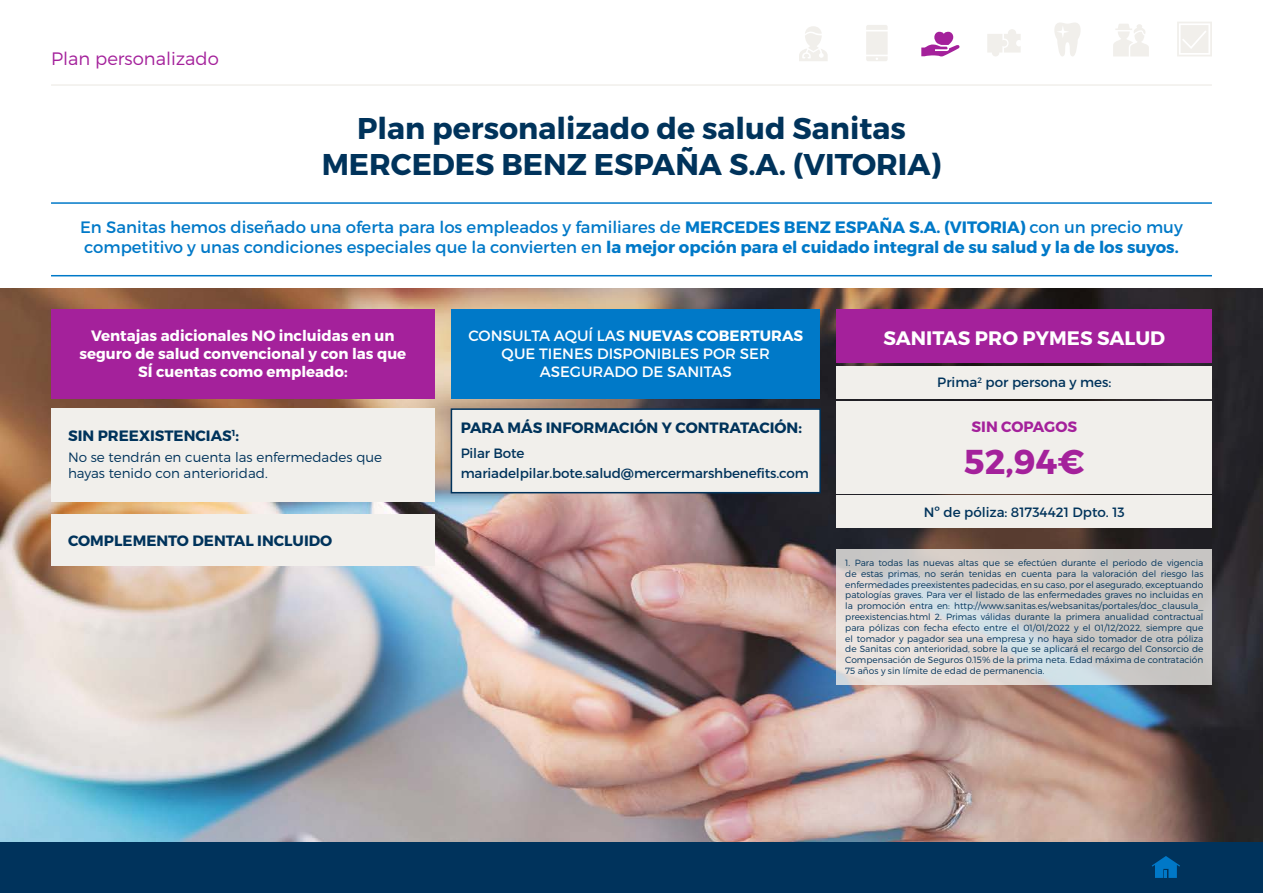
<style>
.page{position:relative;width:1263px;height:893px;background:#fff}
.page>*{position:absolute;margin:0;border:0;box-sizing:border-box;transform-origin:0 0}
.t1{font:700 34.5px "Montserrat";color:#a4219b}
.t2{font:700 30px/36px "Montserrat";color:#00335b;text-align:center}
.t3{font:700 19.5px "Montserrat";color:#fff}
.t4{font:300 18px "Montserrat";color:#a4219b}
.t5{font:16.5px/19.8px "Montserrat";color:#0079c8}
.t6{font:700 15px/18px "Montserrat";color:#fff;text-align:center}
.t7{font:700 15px "Montserrat";color:#00335b}
.t8{font:15px/18px "Montserrat";color:#fff;text-align:center}
.t9{font:700 15px "Montserrat";color:#a4219b}
.t10{font:13.5px/20.4px "Montserrat";letter-spacing:-.01em;color:#00335b}
.t11{font:300 13.5px/16.2px "Montserrat";color:#00335b}
.t12{font:300 9px/10.8px "Montserrat";color:#00335b;text-align:justify}
.s1{font-weight:700}
</style>
<div class="page">
<div style="left:0;top:842px;width:1263px;height:51px;background:#00335c"></div>
<hr style="left:51px;top:84px;width:1161px;height:2px;background:#f1efeb">
<svg style="left:799px;top:26px;width:29px;height:35px"></svg>
<svg style="left:866px;top:25px;width:22px;height:36px"></svg>
<svg style="left:987px;top:29px;width:34px;height:27px"></svg>
<svg style="left:921px;top:32px;width:39px;height:25px"></svg>
<svg style="left:1054px;top:23px;width:26px;height:33px"></svg>
<svg style="left:1113px;top:24px;width:36px;height:32px"></svg>
<svg style="left:1177px;top:22px;width:35px;height:34px"></svg>
<svg style="left:1152px;top:856px;width:28px;height:22px"></svg>
<hr style="left:51px;top:202px;width:1161px;height:2px;background:#0079c8">
<hr style="left:51px;top:275px;width:1161px;height:1px;background:#0079c8">
<img style="left:0;top:288px;width:1263px;height:554px">
<div style="left:451px;top:409px;width:369px;height:84px;background:#f1efeb"></div>
<div style="left:451px;top:408px;width:370px;height:85px;border:2px solid #00335c"></div>
<div style="left:51px;top:408px;width:384px;height:94px;background:#f1efeb"></div>
<div style="left:51px;top:515px;width:384px;height:51px;background:#f1efeb"></div>
<div style="left:51px;top:309px;width:384px;height:89px;background:#a4219b"></div>
<div style="left:451px;top:309px;width:369px;height:89px;background:#0079c8"></div>
<div style="left:837px;top:309px;width:375px;height:54px;background:#a4219b"></div>
<div style="left:837px;top:401px;width:375px;height:92px;background:#f1efeb"></div>
<div style="left:837px;top:366px;width:375px;height:32px;background:#f1efeb"></div>
<div style="left:837px;top:496px;width:375px;height:32px;background:#f1efeb"></div>
<svg style="left:837px;top:549px;width:375px;height:136px;background:#d3d0ce"></svg>
<h3 class="t4" style="left:51px;top:48px;width:169px">Plan personalizado</h3>
<h2 class="t2" style="left:322px;top:110px;width:621px">Plan personalizado de salud Sanitas<br>MERCEDES BENZ ESPAÑA S.A. (VITORIA)</h2>
<p class="t5" style="left:80px;top:217px;width:1104px">En Sanitas hemos diseñado una oferta para los empleados y familiares de <span class="s1">MERCEDES BENZ ESPAÑA S.A. (VITORIA)</span> con un precio muy competitivo y unas condiciones especiales que la convierten en <span class="s1">la mejor opción para el cuidado integral de su salud y la de los suyos.</span></p>
<h3 class="t6" style="left:80px;top:327px;width:328px">Ventajas adicionales NO incluidas en un seguro de salud convencional y con las que<br>SÍ cuentas como empleado:</h3>
<h3 class="t8" style="left:468px;top:326px;width:336px">CONSULTA AQUÍ LAS <span class="s1">NUEVAS COBERTURAS<br></span>QUE TIENES DISPONIBLES POR SER<br>ASEGURADO DE SANITAS</h3>
<h3 class="t3" style="left:883px;top:326px;width:283px">SANITAS PRO PYMES SALUD</h3>
<h3 class="t10" style="left:937px;top:372px;width:176px">Prima<sup>2</sup> por persona y mes:</h3>
<h3 class="t7" style="left:68px;top:427px;width:173px">SIN PREEXISTENCIAS<sup>1</sup>:</h3>
<h3 class="t11" style="left:68px;top:449px;width:316px">No se tendrán en cuenta las enfermedades que hayas tenido con anterioridad.</h3>
<h3 class="t7" style="left:68px;top:532px;width:266px">COMPLEMENTO DENTAL INCLUIDO</h3>
<h3 class="t7" style="left:461px;top:418px;width:343px">PARA MÁS INFORMACIÓN Y CONTRATACIÓN:</h3>
<h3 class="t10" style="left:461px;top:443px;width:350px">Pilar Bote mariadelpilar.bote.salud@mercermarshbenefits.com</h3>
<h3 class="t9" style="left:971px;top:418px;width:107px">SIN COPAGOS</h3>
<h1 class="t1" style="left:964px;top:440px;width:122px">52,94€</h1>
<h3 class="t10" style="left:924px;top:502px;width:202px">Nº de póliza: 81734421 Dpto. 13</h3>
<p class="t12" style="left:845px;top:557px;width:360px">1. Para todas las nuevas altas que se efectúen durante el periodo de vigencia de estas primas, no serán tenidas en cuenta para la valoración del riesgo las enfermedades preexistentes padecidas, en su caso, por el asegurado, exceptuando patologías graves. Para ver el listado de las enfermedades graves no incluidas en la promoción entra en: http://www.sanitas.es/websanitas/portales/doc_clausula_ preexistencias.html 2. Primas válidas durante la primera anualidad contractual para pólizas con fecha efecto entre el 01/01/2022 y el 01/12/2022, siempre que el tomador y pagador sea una empresa y no haya sido tomador de otra póliza de Sanitas con anterioridad, sobre la que se aplicará el recargo del Consorcio de Compensación de Seguros 0.15% de la prima neta. Edad máxima de contratación 75 años y sin límite de edad de permanencia.</p>
</div>
